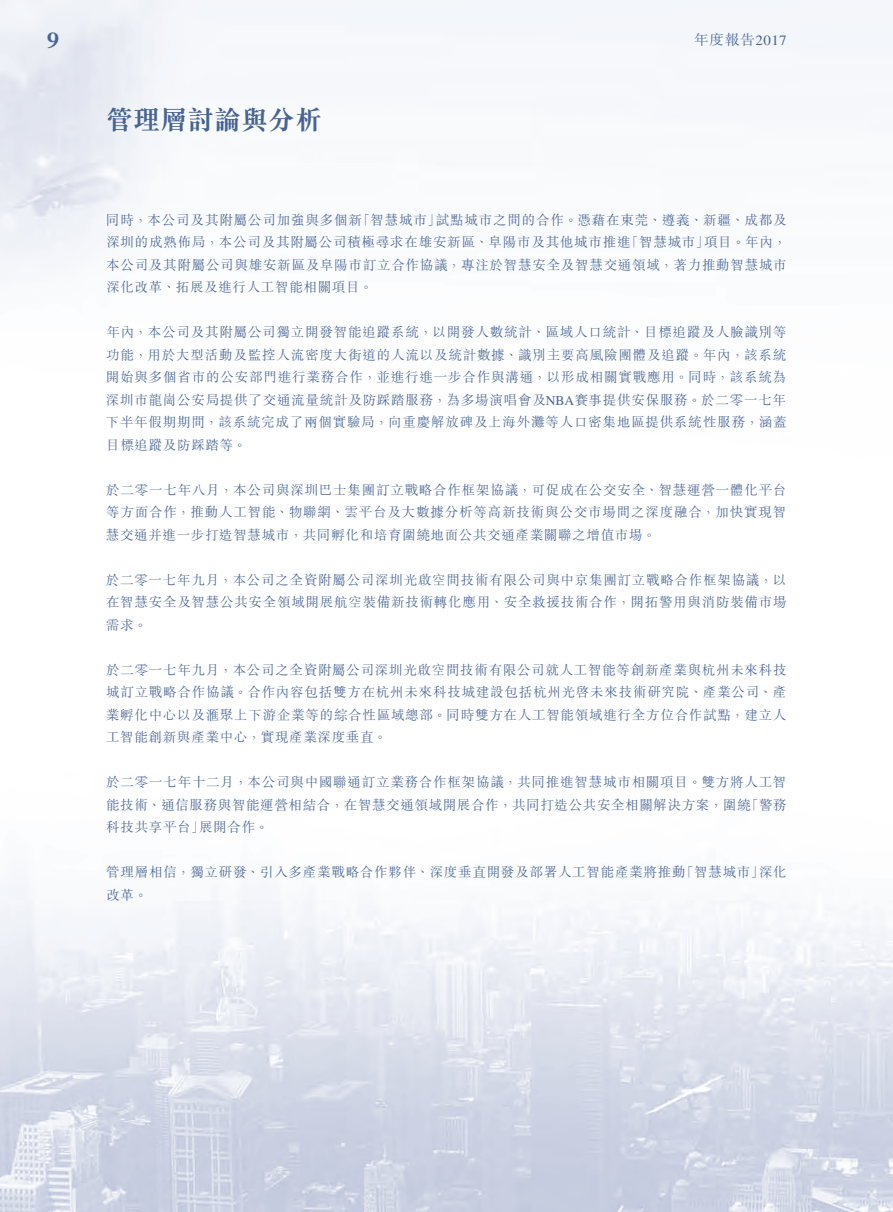
<style>
.page{position:relative;width:893px;height:1212px;background:#fff}
.page>*{position:absolute;margin:0;border:0;box-sizing:border-box;transform-origin:0 0}
.t1{font:700 27px "M Sung HK";color:#476392}
.t2{font:600 22.5px "Times LT Std";color:#476392;scale:1.05 1}
.t3{font:300 14.25px "M Sung HK";color:#476392;scale:1.05 1}
.t4{font:300 13.5px/22.5px "M Sung HK";letter-spacing:.055em;color:#476392;text-align:justify}
.s1{font-family:"Times LT Std";font-weight:400}
</style>
<div class="page">
<img style="left:0;top:0;width:893px;height:1212px">
<h2 class="t2" style="left:47px;top:27px;width:13px">9</h2>
<h1 class="t1" style="left:106px;top:102px;width:217px">管理層討論與分析</h1>
<p class="t3" style="left:694px;top:30px;width:90px">年度報告<span class="s1">2017</span></p>
<p class="t4" style="left:106px;top:208px;width:257px">同時，本公司及其附屬公司加強與多個新</p>
<p class="t4" style="left:357px;top:208px;width:85px">「智慧城市」</p>
<p class="t4" style="left:436px;top:208px;width:352px">試點城市之間的合作。憑藉在東莞、遵義、新疆、成都及</p>
<p class="t4" style="left:626px;top:230px;width:85px">「智慧城市」</p>
<p class="t4" style="left:106px;top:230px;width:682px;text-align:left">深圳的成熟佈局，本公司及其附屬公司積極尋求在雄安新區、阜陽市及其他城市推進<br>本公司及其附屬公司與雄安新區及阜陽市訂立合作協議，專注於智慧安全及智慧交通領域，著力推動智慧城市深化改革、拓展及進行人工智能相關項目。</p>
<p class="t4" style="left:106px;top:320px;width:682px">年內，本公司及其附屬公司獨立開發智能追蹤系統，以開發人數統計、區域人口統計、目標追蹤及人臉識別等功能，用於大型活動及監控人流密度大街道的人流以及統計數據、識別主要高風險團體及追蹤。年內，該系統開始與多個省市的公安部門進行業務合作，並進行進一步合作與溝通，以形成相關實戰應用。同時，該系統為深圳市龍崗公安局提供了交通流量統計及防踩踏服務，為多場演唱會及<span class="s1">NBA</span>賽事提供安保服務。於二零一七年下半年假期期間，該系統完成了兩個實驗局，向重慶解放碑及上海外灘等人口密集地區提供系統性服務，涵蓋目標追蹤及防踩踏等。</p>
<p class="t4" style="left:106px;top:478px;width:682px">於二零一七年八月，本公司與深圳巴士集團訂立戰略合作框架協議，可促成在公交安全、智慧運營一體化平台等方面合作，推動人工智能、物聯網、雲平台及大數據分析等高新技術與公交市場間之深度融合，加快實現智慧交通并進一步打造智慧城市，共同孵化和培育圍繞地面公共交通產業關聯之增值市場。</p>
<p class="t4" style="left:106px;top:568px;width:682px">於二零一七年九月，本公司之全資附屬公司深圳光啟空間技術有限公司與中京集團訂立戰略合作框架協議，以在智慧安全及智慧公共安全領域開展航空裝備新技術轉化應用、安全救援技術合作，開拓警用與消防裝備市場需求。</p>
<p class="t4" style="left:106px;top:658px;width:682px">於二零一七年九月，本公司之全資附屬公司深圳光啟空間技術有限公司就人工智能等創新產業與杭州未來科技城訂立戰略合作協議。合作內容包括雙方在杭州未來科技城建設包括杭州光啓未來技術研究院、產業公司、產業孵化中心以及滙聚上下游企業等的綜合性區域總部。同時雙方在人工智能領域進行全方位合作試點，建立人工智能創新與產業中心，實現產業深度垂直。</p>
<p class="t4" style="left:106px;top:770px;width:682px;text-align:right">於二零一七年十二月，本公司與中國聯通訂立業務合作框架協議，共同推進智慧城市相關項目。雙方將人工智「警務</p>
<p class="t4" style="left:704px;top:230px;width:84px">項目。年內，</p>
<p class="t4" style="left:199px;top:793px;width:553px;text-indent:-93px">能技術、通信服務與智能運營相結合，在智慧交通領域開展合作，共同打造公共安全相關解決方案，圍繞展開合作。</p>
<p class="t4" style="left:106px;top:815px;width:99px">科技共享平台」</p>
<p class="t4" style="left:681px;top:860px;width:85px">「智慧城市」</p>
<p class="t4" style="left:106px;top:860px;width:581px">管理層相信，獨立研發、引入多產業戰略合作夥伴、深度垂直開發及部署人工智能產業將推動改革。</p>
<p class="t4" style="left:759px;top:860px;width:29px">深化</p>
</div>
